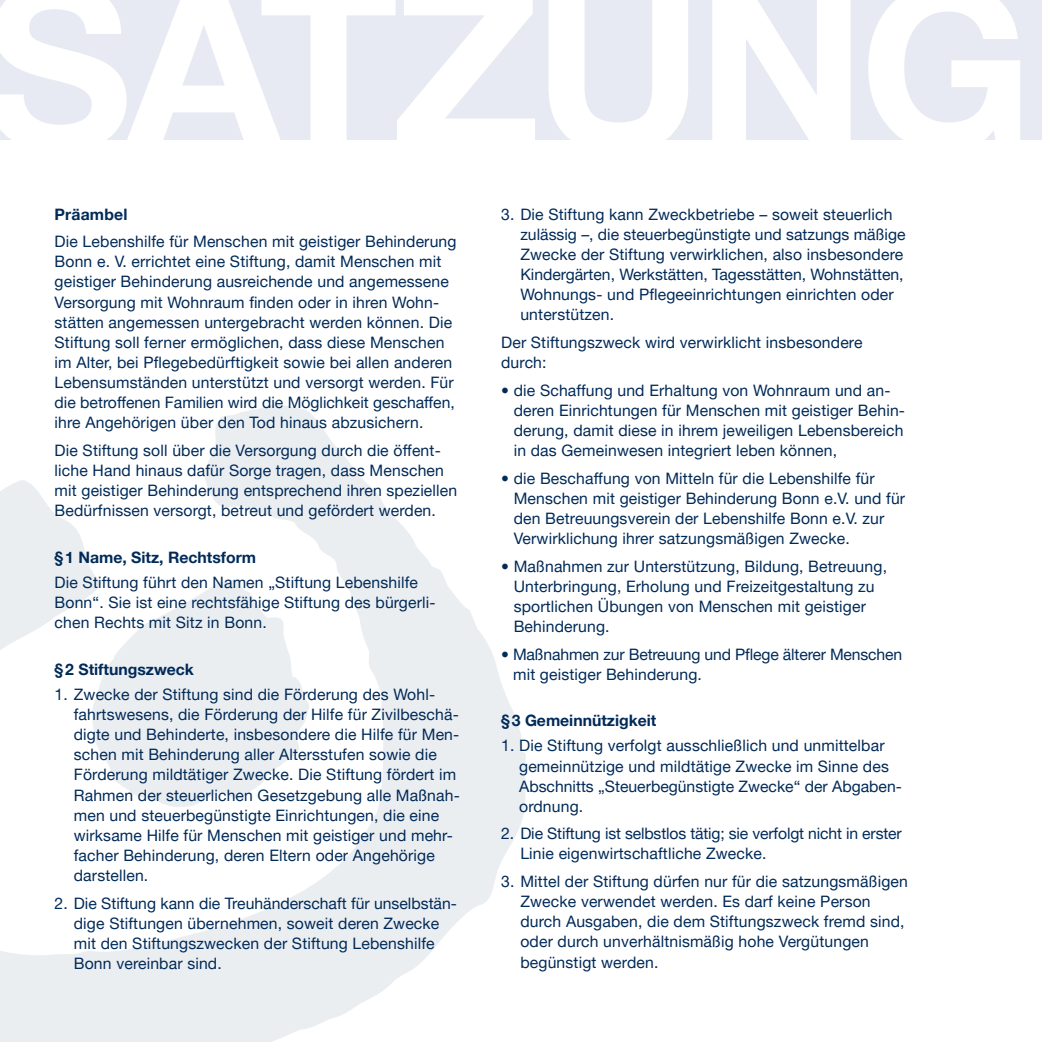
<style>
.page{position:relative;width:1042px;height:1042px;background:#fff}
.page>*{position:absolute;margin:0;border:0;box-sizing:border-box;transform-origin:0 0}
.t1{font:700 229.25px "Helvetica Neue LT Pro";letter-spacing:-.03em;color:#fff}
.t2{font:15.75px/20.1px "Helvetica Neue LT Pro";letter-spacing:.01em;color:#002a58}
.t3{font:15.75px/20.1px "Helvetica Neue LT Pro";letter-spacing:-.01em;color:#002a58}
.t4{font:700 15.75px "Helvetica Neue LT Pro";color:#002a58}
</style>
<div class="page">
<div style="left:0;top:0;width:1042px;height:140px;background:#e7eaf2"></div>
<svg style="left:0;top:405px;width:526px;height:637px"></svg>
<svg style="left:89px;top:575px;width:222px;height:233px;fill:#ebeef1"></svg>
<h1 class="t1" style="left:-17px;top:-74px;width:1051px">SATZUNG</h1>
<p class="t4" style="left:55px;top:204px;width:74px">Präambel</p>
<p class="t2" style="left:55px;top:231px;width:403px">Die Lebenshilfe für Menschen mit geistiger Behinderung Bonn e. V. errichtet eine Stiftung, damit Menschen mit geistiger Behinderung ausreichende und angemessene Versorgung mit Wohnraum finden oder in ihren Wohn&shy;stätten angemessen untergebracht werden können. Die Stiftung soll ferner ermöglichen, dass diese Menschen im Alter, bei Pflegebedürftigkeit sowie bei allen anderen Lebensumständen unterstützt und versorgt werden. Für die betroffenen Familien wird die Möglichkeit geschaffen, ihre Angehörigen über den Tod hinaus abzusichern.</p>
<p class="t2" style="left:55px;top:440px;width:404px">Die Stiftung soll über die Versorgung durch die öffent&shy;liche Hand hinaus dafür Sorge tragen, dass Menschen mit geistiger Behinderung entsprechend ihren speziellen Bedürfnissen versorgt, betreut und gefördert werden.</p>
<p class="t4" style="left:55px;top:547px;width:203px">§1 Name, Sitz, Rechtsform</p>
<p class="t2" style="left:55px;top:572px;width:382px">Die Stiftung führt den Namen „Stiftung Lebenshilfe<br>Bonn“. Sie ist eine rechtsfähige Stiftung des bürgerli&shy;chen Rechts mit Sitz in Bonn.</p>
<p class="t4" style="left:55px;top:659px;width:141px">§2 Stiftungszweck</p>
<p class="t2" style="left:74px;top:684px;width:387px;text-indent:-19px">1. Zwecke der Stiftung sind die Förderung des Wohl&shy;fahrtswesens, die Förderung der Hilfe für Zivilbeschä&shy;digte und Behinderte, insbesondere die Hilfe für Men&shy;schen mit Behinderung aller Altersstufen sowie die Förderung mildtätiger Zwecke. Die Stiftung fördert im Rahmen der steuerlichen Gesetzgebung alle Maßnah&shy;men und steuerbegünstigte Einrichtungen, die eine wirksame Hilfe für Menschen mit geistiger und mehr&shy;facher Behinderung, deren Eltern oder Angehörige darstellen.</p>
<p class="t2" style="left:74px;top:892px;width:385px;text-indent:-19px">2. Die Stiftung kann die Treuhänderschaft für unselbstän&shy;dige Stiftungen übernehmen, soweit deren Zwecke mit den Stiftungszwecken der Stiftung Lebenshilfe Bonn vereinbar sind.</p>
<p class="t2" style="left:520px;top:204px;width:387px;text-indent:-19px">3. Die Stiftung kann Zweckbetriebe – soweit steuerlich zulässig –, die steuerbegünstigte und satzungs mäßige Zwecke der Stiftung verwirklichen, also insbesondere Kindergärten, Werkstätten, Tagesstätten, Wohnstätten, Wohnungs- und Pflegeeinrichtungen einrichten oder unterstützen.</p>
<p class="t2" style="left:501px;top:332px;width:363px">Der Stiftungszweck wird verwirklicht insbesondere durch:</p>
<p class="t2" style="left:514px;top:380px;width:393px;text-indent:-13px">• die Schaffung und Erhaltung von Wohnraum und an&shy;deren Einrichtungen für Menschen mit geistiger Behin&shy;derung, damit diese in ihrem jeweiligen Lebensbereich in das Gemeinwesen integriert leben können,</p>
<p class="t2" style="left:514px;top:468px;width:393px;text-indent:-13px">• die Beschaffung von Mitteln für die Lebenshilfe für Menschen mit geistiger Behinderung Bonn e.V. und für den Betreuungsverein der Lebenshilfe Bonn e.V. zur Verwirklichung ihrer satzungsmäßigen Zwecke.</p>
<p class="t2" style="left:514px;top:555px;width:375px;text-indent:-13px">• Maßnahmen zur Unterstützung, Bildung, Betreuung, Unterbringung, Erholung und Freizeitgestaltung zu sportlichen Übungen von Menschen mit geistiger Behinderung.</p>
<p class="t3" style="left:513px;top:643px;width:391px;text-indent:-12px">• Maßnahmen zur Betreuung und Pflege älterer Menschen mit geistiger Behinderung.</p>
<p class="t4" style="left:501px;top:711px;width:157px">§3 Gemeinnützigkeit</p>
<p class="t2" style="left:519px;top:735px;width:384px;text-indent:-18px">1. Die Stiftung verfolgt ausschließlich und unmittelbar gemeinnützige und mildtätige Zwecke im Sinne des Abschnitts „Steuerbegünstigte Zwecke“ der Abgaben&shy;ordnung.</p>
<p class="t3" style="left:520px;top:823px;width:383px;text-indent:-19px">2. Die Stiftung ist selbstlos tätig; sie verfolgt nicht in erster<br>Linie eigenwirtschaftliche Zwecke.</p>
<p class="t2" style="left:520px;top:871px;width:389px;text-indent:-19px">3. Mittel der Stiftung dürfen nur für die satzungsmäßigen Zwecke verwendet werden. Es darf keine Person durch Ausgaben, die dem Stiftungszweck fremd sind, oder durch unverhältnismäßig hohe Vergütungen begünstigt werden.</p>
</div>
